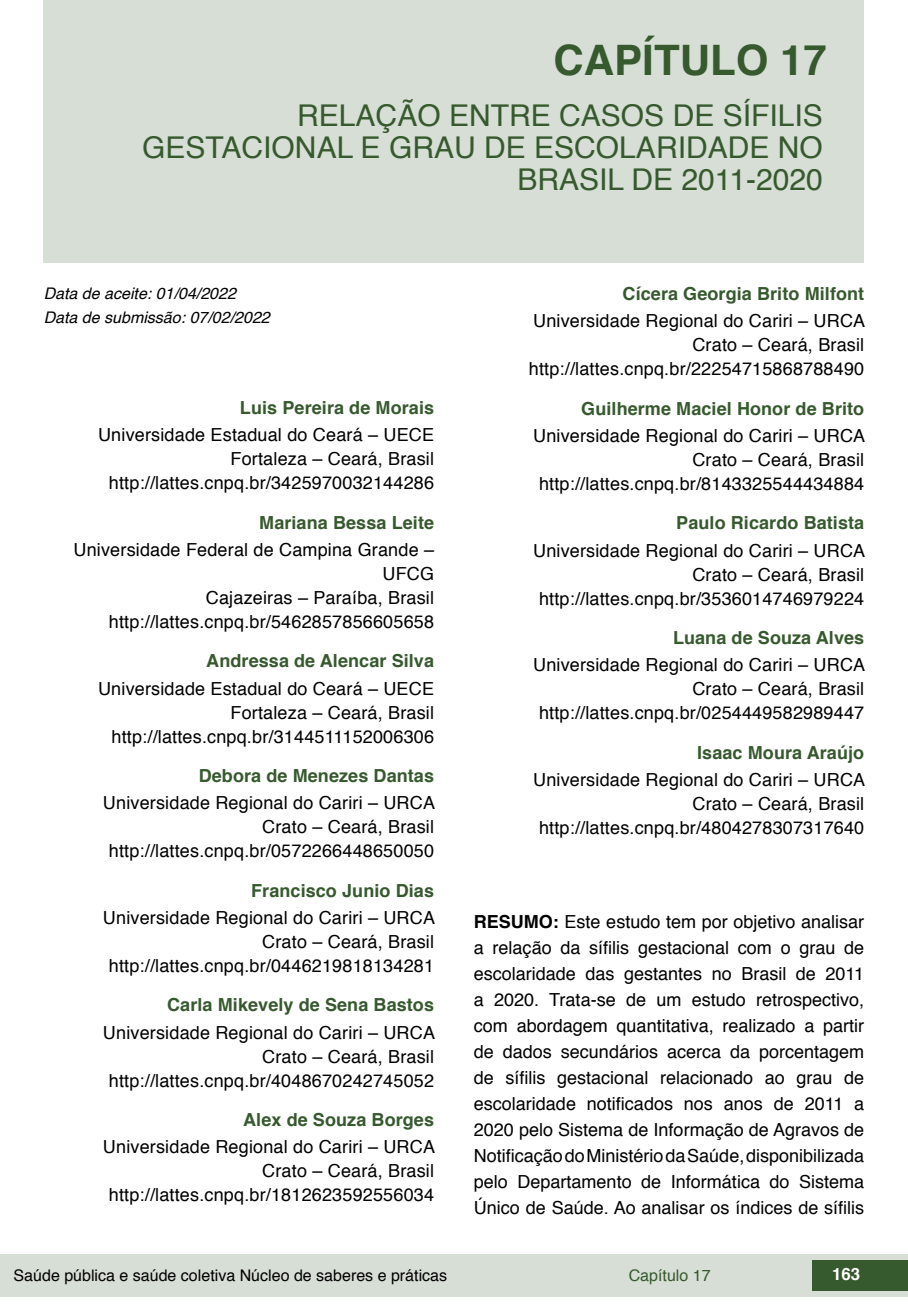
<style>
.page{position:relative;width:908px;height:1304px;background:#fff}
.page>*{position:absolute;margin:0;border:0;box-sizing:border-box;transform-origin:0 0}
.capítulos{font:700 42px "Helvetica";color:#36592e}
.nome_artigos{font:30px/32px "Helvetica";color:#36592e;text-align:right}
.info_autores{font:18px/24px "Helvetica";letter-spacing:.01em;color:#000;text-align:right}
.Resumos_e_PC_TXT{font:18px/26px "Helvetica";color:#000;text-align:justify}
.nome_autores{font:700 18px "Helvetica";letter-spacing:.005em;color:#36592e}
.t1{font:700 16.8px "Helvetica";color:#fff}
.t2{font:16px "Helvetica";color:#000}
.data{font:italic 16px "Helvetica";color:#000}
.t3{font:16px "Helvetica";color:#36592e}
.s1{font-weight:700}
</style>
<div class="page">
<div style="left:0;top:1254px;width:906px;height:43px;background:#d7ded5"></div>
<div style="left:812px;top:1261px;width:95px;height:30px;background:#36592e"></div>
<div style="left:44px;top:0;width:819px;height:263px;background:#d7ded5"></div>
<p class="capítulos" style="left:553px;top:26px;width:275px">CAPÍTULO 17</p>
<p class="nome_artigos" style="left:142px;top:101px;width:682px">RELAÇÃO ENTRE CASOS DE SÍFILIS<br>GESTACIONAL E GRAU DE ESCOLARIDADE NO<br>BRASIL DE 2011-2020</p>
<p class="data" style="left:44px;top:280px;width:194px">Data de aceite: 01/04/2022</p>
<p class="data" style="left:44px;top:304px;width:227px">Data de submissão: 07/02/2022</p>
<p class="nome_autores" style="left:240px;top:393px;width:195px">Luis Pereira de Morais</p>
<p class="info_autores" style="left:98px;top:424px;width:337px">Universidade Estadual do Ceará – UECE</p>
<p class="info_autores" style="left:230px;top:447px;width:205px">Fortaleza – Ceará, Brasil</p>
<p class="info_autores" style="left:109px;top:471px;width:326px">http://lattes.cnpq.br/3425970032144286</p>
<p class="nome_autores" style="left:259px;top:508px;width:176px">Mariana Bessa Leite</p>
<p class="info_autores" style="left:73px;top:538px;width:362px">Universidade Federal de Campina Grande –<br>UFCG</p>
<p class="info_autores" style="left:206px;top:586px;width:229px">Cajazeiras – Paraíba, Brasil</p>
<p class="info_autores" style="left:109px;top:610px;width:326px">http://lattes.cnpq.br/5462857856605658</p>
<p class="nome_autores" style="left:206px;top:646px;width:229px">Andressa de Alencar Silva</p>
<p class="info_autores" style="left:98px;top:677px;width:337px">Universidade Estadual do Ceará – UECE</p>
<p class="info_autores" style="left:230px;top:701px;width:205px">Fortaleza – Ceará, Brasil</p>
<p class="info_autores" style="left:111px;top:725px;width:324px">http://lattes.cnpq.br/3144511152006306</p>
<p class="nome_autores" style="left:199px;top:761px;width:237px">Debora de Menezes Dantas</p>
<p class="info_autores" style="left:103px;top:791px;width:333px">Universidade Regional do Cariri – URCA</p>
<p class="info_autores" style="left:262px;top:815px;width:173px">Crato – Ceará, Brasil</p>
<p class="info_autores" style="left:109px;top:839px;width:326px">http://lattes.cnpq.br/0572266448650050</p>
<p class="nome_autores" style="left:251px;top:876px;width:184px">Francisco Junio Dias</p>
<p class="info_autores" style="left:103px;top:906px;width:333px">Universidade Regional do Cariri – URCA</p>
<p class="info_autores" style="left:262px;top:930px;width:173px">Crato – Ceará, Brasil</p>
<p class="info_autores" style="left:109px;top:954px;width:326px">http://lattes.cnpq.br/0446219818134281</p>
<p class="nome_autores" style="left:167px;top:990px;width:268px">Carla Mikevely de Sena Bastos</p>
<p class="info_autores" style="left:103px;top:1021px;width:333px">Universidade Regional do Cariri – URCA</p>
<p class="info_autores" style="left:262px;top:1045px;width:173px">Crato – Ceará, Brasil</p>
<p class="info_autores" style="left:109px;top:1069px;width:326px">http://lattes.cnpq.br/4048670242745052</p>
<p class="nome_autores" style="left:243px;top:1105px;width:192px">Alex de Souza Borges</p>
<p class="info_autores" style="left:103px;top:1135px;width:333px">Universidade Regional do Cariri – URCA</p>
<p class="info_autores" style="left:262px;top:1159px;width:173px">Crato – Ceará, Brasil</p>
<p class="info_autores" style="left:109px;top:1183px;width:326px">http://lattes.cnpq.br/1812623592556034</p>
<p class="nome_autores" style="left:622px;top:279px;width:243px">Cícera Georgia Brito Milfont</p>
<p class="info_autores" style="left:533px;top:310px;width:333px">Universidade Regional do Cariri – URCA</p>
<p class="info_autores" style="left:692px;top:334px;width:173px">Crato – Ceará, Brasil</p>
<p class="info_autores" style="left:528px;top:358px;width:337px">http://lattes.cnpq.br/22254715868788490</p>
<p class="nome_autores" style="left:581px;top:394px;width:284px">Guilherme Maciel Honor de Brito</p>
<p class="info_autores" style="left:533px;top:424px;width:333px">Universidade Regional do Cariri – URCA</p>
<p class="info_autores" style="left:692px;top:448px;width:173px">Crato – Ceará, Brasil</p>
<p class="info_autores" style="left:539px;top:472px;width:326px">http://lattes.cnpq.br/8143325544434884</p>
<p class="nome_autores" style="left:676px;top:508px;width:189px">Paulo Ricardo Batista</p>
<p class="info_autores" style="left:533px;top:539px;width:333px">Universidade Regional do Cariri – URCA</p>
<p class="info_autores" style="left:692px;top:563px;width:173px">Crato – Ceará, Brasil</p>
<p class="info_autores" style="left:539px;top:587px;width:326px">http://lattes.cnpq.br/3536014746979224</p>
<p class="nome_autores" style="left:672px;top:623px;width:193px">Luana de Souza Alves</p>
<p class="info_autores" style="left:533px;top:654px;width:333px">Universidade Regional do Cariri – URCA</p>
<p class="info_autores" style="left:692px;top:678px;width:173px">Crato – Ceará, Brasil</p>
<p class="info_autores" style="left:539px;top:702px;width:326px">http://lattes.cnpq.br/0254449582989447</p>
<p class="nome_autores" style="left:697px;top:738px;width:168px">Isaac Moura Araújo</p>
<p class="info_autores" style="left:533px;top:768px;width:333px">Universidade Regional do Cariri – URCA</p>
<p class="info_autores" style="left:692px;top:792px;width:173px">Crato – Ceará, Brasil</p>
<p class="info_autores" style="left:539px;top:816px;width:326px">http://lattes.cnpq.br/4804278307317640</p>
<p class="Resumos_e_PC_TXT" style="left:473px;top:909px;width:392px"><span class="s1">RESUMO:</span> Este estudo tem por objetivo analisar a relação da sífilis gestacional com o grau de escolaridade das gestantes no Brasil de 2011 a 2020. Trata-se de um estudo retrospectivo, com abordagem quantitativa, realizado a partir de dados secundários acerca da porcentagem de sífilis gestacional relacionado ao grau de escolaridade notificados nos anos de 2011 a 2020 pelo Sistema de Informação de Agravos de Notificação do Ministério da Saúde, disponibilizada pelo Departamento de Informática do Sistema Único de Saúde. Ao analisar os índices de sífilis</p>
<p class="t2" style="left:14px;top:1263px;width:435px">Saúde pública e saúde coletiva Núcleo de saberes e práticas</p>
<p class="t3" style="left:628px;top:1263px;width:83px">Capítulo 17</p>
<p class="t1" style="left:831px;top:1261px;width:30px">163</p>
</div>
